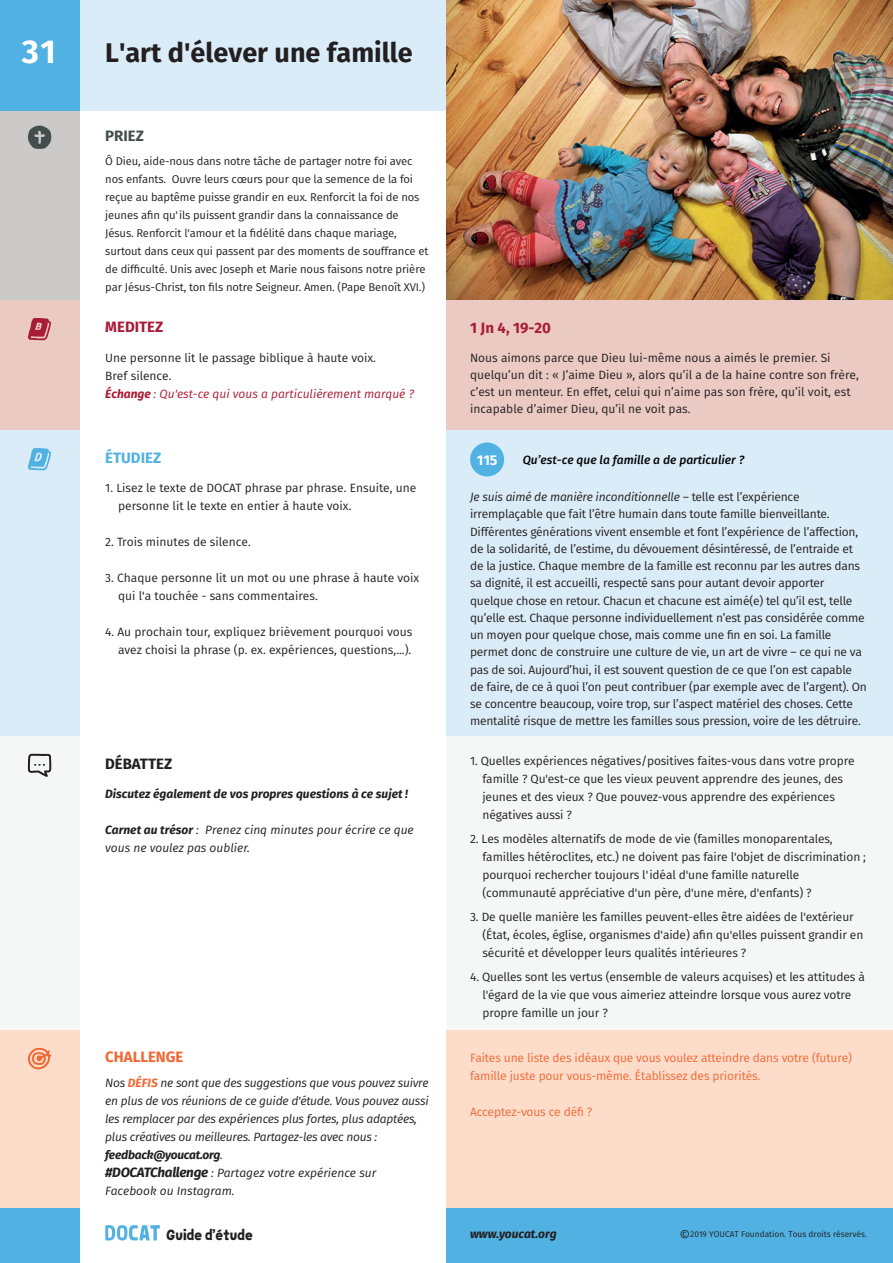
<style>
.page{position:relative;width:893px;height:1263px;background:#fff}
.page>*{position:absolute;margin:0;border:0;box-sizing:border-box;transform-origin:0 0}
.t1{font:700 33px "Fira Sans";color:#fff}
.t2{font:700 27px "Fira Sans";color:#231f20}
.t3{font:700 15px "Fira Sans";color:#a91c35}
.t4{font:700 15px "Fira Sans";color:#f16835}
.t5{font:700 15px "Fira Sans";color:#231f20}
.t6{font:700 15px "Fira Sans";color:#50b1e2}
.t7{font:700 15px "Fira Sans";color:#444f4d}
.t8{font:900 14.85px "Rockster";color:#231f20}
.t9{font:700 14.1px "Fira Sans";color:#fff}
.t10{font:12px/17.2px "Fira Sans";letter-spacing:-.01em;color:#231f20}
.t11{font:italic 12px/18px "Fira Sans";letter-spacing:-.02em;color:#231f20}
.t12{font:12px/18px "Fira Sans";letter-spacing:-.01em;color:#f16835}
.t13{font:italic 12px/18px "Fira Sans";color:#231f20}
.t14{font:italic 700 12px "Fira Sans";color:#231f20}
.t15{font:italic 500 12px "Fira Sans";color:#050504}
.t16{font:11.25px/18px "Fira Sans";letter-spacing:-.01em;color:#231f20}
.t17{font:8.4px "Fira Sans";color:#231f20}
.s1{font-weight:700;font-style:italic;color:#a91c35}
.s2{font-style:italic;color:#a91c35}
.s3{font-style:italic}
.s4{font-weight:700}
.s5{font-weight:700;color:#f16835}
.s6{font-weight:700;font-size:13.5px}
.s7{font-size:13.5px}
</style>
<div class="page">
<div style="left:79px;top:0;width:367px;height:111px;background:#daecf8"></div>
<img style="left:446px;top:1px;width:447px;height:299px">
<div style="left:0;top:0;width:79px;height:111px;background:#50b1e2"></div>
<div style="left:0;top:111px;width:79px;height:189px;background:#cbcac9"></div>
<div style="left:446px;top:300px;width:447px;height:131px;background:#eacac2"></div>
<div style="left:0;top:300px;width:79px;height:131px;background:#eacac2"></div>
<div style="left:0;top:431px;width:79px;height:305px;background:#daecf8"></div>
<div style="left:446px;top:431px;width:447px;height:305px;background:#daecf8"></div>
<svg style="left:28px;top:126px;width:23px;height:23px"></svg>
<svg style="left:28px;top:318px;width:23px;height:23px"></svg>
<div style="left:446px;top:1207px;width:447px;height:56px;background:#50b1e2"></div>
<div style="left:0;top:1207px;width:79px;height:56px;background:#50b1e2"></div>
<div style="left:0;top:736px;width:79px;height:293px;background:#f5f7f7"></div>
<div style="left:446px;top:736px;width:447px;height:293px;background:#f5f7f7"></div>
<svg style="left:28px;top:754px;width:23px;height:23px"></svg>
<div style="left:0;top:1029px;width:79px;height:178px;background:#fdddca"></div>
<div style="left:446px;top:1029px;width:447px;height:178px;background:#fdddca"></div>
<svg style="left:28px;top:1047px;width:23px;height:22px"></svg>
<svg style="left:105px;top:1225px;width:55px;height:15px"></svg>
<div style="left:470px;top:442px;width:34px;height:34px;background:#50b1e2;border-radius:50%"></div>
<svg style="left:28px;top:448px;width:23px;height:23px"></svg>
<h1 class="t1" style="left:22px;top:24px;width:36px">31</h1>
<h2 class="t2" style="left:105px;top:30px;width:309px">L'art d'élever une famille</h2>
<p class="t7" style="left:105px;top:123px;width:40px">PRIEZ</p>
<p class="t16" style="left:105px;top:151px;width:325px">Ô Dieu, aide-nous dans notre tâche de partager notre foi avec nos enfants. Ouvre leurs cœurs pour que la semence de la foi reçue au baptême puisse grandir en eux. Renforcit la foi de nos jeunes afin qu'ils puissent grandir dans la connaissance de Jésus. Renforcit l'amour et la fidélité dans chaque mariage, surtout dans ceux qui passent par des moments de souffrance et de difficulté. Unis avec Joseph et Marie nous faisons notre prière par Jésus-Christ, ton fils notre Seigneur. Amen. (Pape Benoît XVI.)</p>
<p class="t3" style="left:105px;top:315px;width:60px">MEDITEZ</p>
<p class="t10" style="left:105px;top:348px;width:310px;line-height:18px">Une personne lit le passage biblique à haute voix.<br>Bref silence.<br><span class="s1">Échange</span> <span class="s2">: Qu'est-ce qui vous a particulièrement marqué ?</span></p>
<p class="t6" style="left:105px;top:445px;width:57px">ÉTUDIEZ</p>
<p class="t10" style="left:118px;top:478px;width:300px;line-height:18px;text-indent:-13px">1. Lisez le texte de DOCAT phrase par phrase. Ensuite, une personne lit le texte en entier à haute voix.</p>
<p class="t10" style="left:105px;top:533px;width:147px">2. Trois minutes de silence.</p>
<p class="t10" style="left:118px;top:568px;width:303px;line-height:18px;text-indent:-13px">3. Chaque personne lit un mot ou une phrase à haute voix qui l'a touchée - sans commentaires.</p>
<p class="t10" style="left:105px;top:622px;width:309px;line-height:18px;text-align:right">4. Au prochain tour, expliquez brièvement pourquoi vous avez choisi la phrase (p. ex. expériences, questions,...).</p>
<p class="t3" style="left:470px;top:315px;width:82px">1 Jn 4, 19-20</p>
<p class="t10" style="left:470px;top:348px;width:390px">Nous aimons parce que Dieu lui-même nous a aimés le premier. Si quelqu’un dit : « J’aime Dieu », alors qu’il a de la haine contre son frère, c’est un menteur. En effet, celui qui n’aime pas son frère, qu’il voit, est incapable d’aimer Dieu, qu’il ne voit pas.</p>
<p class="t9" style="left:477px;top:448px;width:22px">115</p>
<p class="t15" style="left:523px;top:450px;width:223px">Qu’est-ce que la famille a de particulier ?</p>
<p class="t10" style="left:470px;top:488px;width:398px"><span class="s3">Je suis aimé de manière inconditionnelle</span> – telle est l’expérience irremplaçable que fait l’être humain dans toute famille bienveillante.<br>Différentes générations vivent ensemble et font l’expérience de l’affection, de la solidarité, de l’estime, du dévouement désintéressé, de l’entraide et de la justice. Chaque membre de la famille est reconnu par les autres dans sa dignité, il est accueilli, respecté sans pour autant devoir apporter quelque chose en retour. Chacun et chacune est aimé(e) tel qu’il est, telle qu’elle est. Chaque personne individuellement n’est pas considérée comme un moyen pour quelque chose, mais comme une fin en soi. La famille permet donc de construire une culture de vie, un art de vivre – ce qui ne va pas de soi. Aujourd’hui, il est souvent question de ce que l’on est capable de faire, de ce à quoi l’on peut contribuer (par exemple avec de l’argent). On se concentre beaucoup, voire trop, sur l’aspect matériel des choses. Cette mentalité risque de mettre les familles sous pression, voire de les détruire.</p>
<p class="t5" style="left:105px;top:751px;width:68px">DÉBATTEZ</p>
<p class="t10" style="left:482px;top:751px;width:374px;line-height:18px;text-indent:-12px">1. Quelles expériences négatives/positives faites-vous dans votre propre famille ? Qu'est-ce que les vieux peuvent apprendre des jeunes, des jeunes et des vieux ? Que pouvez-vous apprendre des expériences négatives aussi ?</p>
<p class="t10" style="left:482px;top:829px;width:385px;line-height:18px;text-indent:-12px">2. Les modèles alternatifs de mode de vie (familles monoparentales, familles hétéroclites, etc.) ne doivent pas faire l'objet de discrimination ; pourquoi rechercher toujours l'idéal d'une famille naturelle (communauté appréciative d'un père, d'une mère, d'enfants) ?</p>
<p class="t10" style="left:482px;top:907px;width:382px;line-height:18px;text-indent:-12px">3. De quelle manière les familles peuvent-elles être aidées de l'extérieur (État, écoles, église, organismes d'aide) afin qu'elles puissent grandir en sécurité et développer leurs qualités intérieures ?</p>
<p class="t10" style="left:482px;top:967px;width:384px;line-height:18px;text-indent:-12px">4. Quelles sont les vertus (ensemble de valeurs acquises) et les attitudes à l'égard de la vie que vous aimeriez atteindre lorsque vous aurez votre propre famille un jour ?</p>
<p class="t14" style="left:105px;top:783px;width:304px">Discutez également de vos propres questions à ce sujet !</p>
<p class="t13" style="left:105px;top:820px;width:310px"><span class="s4">Carnet au trésor</span> : Prenez cinq minutes pour écrire ce que vous ne voulez pas oublier.</p>
<p class="t4" style="left:105px;top:1044px;width:80px">CHALLENGE</p>
<p class="t11" style="left:105px;top:1073px;width:325px">Nos <span class="s5">DÉFIS</span> ne sont que des suggestions que vous pouvez suivre en plus de vos réunions de ce guide d'étude. Vous pouvez aussi les remplacer par des expériences plus fortes, plus adaptées, plus créatives ou meilleures. Partagez-les avec nous : <span class="s4">feedback@youcat.org</span>.<br><span class="s6">#DOCATChallenge</span> : Partagez votre expérience sur Facebook ou Instagram.</p>
<p class="t12" style="left:470px;top:1049px;width:383px">Faites une liste des idéaux que vous voulez atteindre dans votre (future) famille juste pour vous-même. Établissez des priorités.</p>
<p class="t12" style="left:470px;top:1103px;width:124px">Acceptez-vous ce défi ?</p>
<p class="t8" style="left:166px;top:1224px;width:88px">Guide d’étude</p>
<p class="t14" style="left:470px;top:1224px;width:88px">www.youcat.org</p>
<p class="t17" style="left:679px;top:1228px;width:189px"><span class="s7">©</span>2019 YOUCAT Foundation. Tous droits réservés.</p>
</div>
